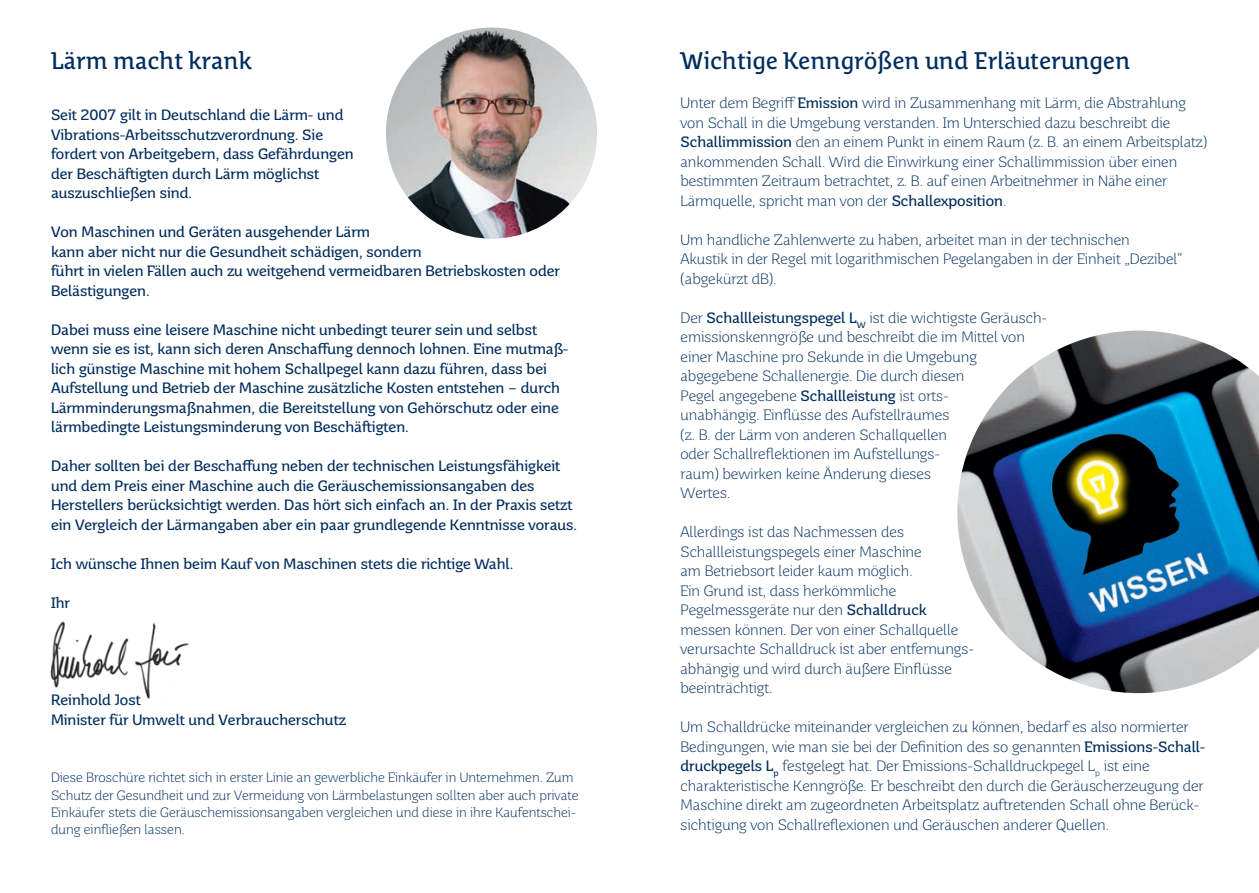
<style>
.page{position:relative;width:1259px;height:893px;background:#fff}
.page>*{position:absolute;margin:0;border:0;box-sizing:border-box;transform-origin:0 0}
.t1{font:24px "Saar Pro Headline";color:#002d5e}
.t2{font:300 15px/19.5px "Saar Pro";color:#002d5e}
.t3{font:15px/19.5px "Saar Pro";color:#002d5e}
.t4{font:300 13.5px/17.2px "Saar Pro";color:#002d5e}
.s1{font-weight:400}
</style>
<div class="page">
<img style="left:50px;top:621px;width:139px;height:78px">
<img style="left:386px;top:28px;width:211px;height:211px;border-radius:105px">
<img style="left:957px;top:331px;width:302px;height:362px">
<h1 class="t1" style="left:51px;top:46px;width:202px">Lärm macht krank</h1>
<p class="t3" style="left:51px;top:105px;width:304px">Seit 2007 gilt in Deutschland die Lärm- und Vibrations-Arbeitsschutzverordnung. Sie fordert von Arbeitgebern, dass Gefährdungen der Beschäftigten durch Lärm möglichst auszuschließen sind.</p>
<p class="t3" style="left:51px;top:222px;width:510px">Von Maschinen und Geräten ausgehender Lärm<br>kann aber nicht nur die Gesundheit schädigen, sondern<br>führt in vielen Fällen auch zu weitgehend vermeidbaren Betriebskosten oder Belästigungen.</p>
<p class="t3" style="left:51px;top:320px;width:519px">Dabei muss eine leisere Maschine nicht unbedingt teurer sein und selbst wenn sie es ist, kann sich deren Anschaffung dennoch lohnen. Eine mutmaß&shy;lich günstige Maschine mit hohem Schallpegel kann dazu führen, dass bei Aufstellung und Betrieb der Maschine zusätzliche Kosten entstehen – durch Lärmminderungsmaßnahmen, die Bereitstellung von Gehörschutz oder eine lärmbedingte Leistungsminderung von Beschäftigten.</p>
<p class="t3" style="left:51px;top:456px;width:528px">Daher sollten bei der Beschaffung neben der technischen Leistungsfähigkeit und dem Preis einer Maschine auch die Geräuschemissionsangaben des Herstellers berücksichtigt werden. Das hört sich einfach an. In der Praxis setzt ein Vergleich der Lärmangaben aber ein paar grundlegende Kenntnisse voraus.</p>
<p class="t3" style="left:51px;top:554px;width:464px">Ich wünsche Ihnen beim Kauf von Maschinen stets die richtige Wahl.</p>
<p class="t3" style="left:51px;top:593px;width:20px">Ihr</p>
<p class="t3" style="left:51px;top:690px;width:296px">Reinhold Jost<br>Minister für Umwelt und Verbraucherschutz</p>
<p class="t4" style="left:51px;top:769px;width:529px">Diese Broschüre richtet sich in erster Linie an gewerbliche Einkäufer in Unternehmen. Zum Schutz der Gesundheit und zur Vermeidung von Lärmbelastungen sollten aber auch private Einkäufer stets die Geräuschemissionsangaben vergleichen und diese in ihre Kaufentschei&shy;dung einfließen lassen.</p>
<h1 class="t1" style="left:680px;top:46px;width:451px">Wichtige Kenngrößen und Erläuterungen</h1>
<p class="t2" style="left:680px;top:93px;width:528px">Unter dem Begriff <span class="s1">Emission</span> wird in Zusammenhang mit Lärm, die Abstrahlung von Schall in die Umgebung verstanden. Im Unterschied dazu beschreibt die <span class="s1">Schallimmission</span> den an einem Punkt in einem Raum (z. B. an einem Arbeitsplatz) ankommenden Schall. Wird die Einwirkung einer Schallimmission über einen bestimmten Zeitraum betrachtet, z. B. auf einen Arbeitnehmer in Nähe einer Lärmquelle, spricht man von der <span class="s1">Schallexposition</span>.</p>
<p class="t2" style="left:680px;top:230px;width:503px">Um handliche Zahlenwerte zu haben, arbeitet man in der technischen<br>Akustik in der Regel mit logarithmischen Pegelangaben in der Einheit „Dezibel“ (abgekürzt dB).</p>
<p class="t2" style="left:680px;top:308px;width:368px">Der <span class="s1">Schallleistungspegel L</span><sub>W</sub> ist die wichtigste Geräusch&shy;emissionskenngröße und beschreibt die im Mittel von einer Maschine pro Sekunde in die Umgebung abgegebene Schallenergie. Die durch diesen<br>Pegel angegebene <span class="s1">Schallleistung</span> ist orts-<br>unabhängig. Einflüsse des Aufstellraumes<br>(z. B. der Lärm von anderen Schallquellen<br>oder Schallreflektionen im Aufstellungs-<br>raum) bewirken keine Änderung dieses<br>Wertes.</p>
<p class="t2" style="left:680px;top:522px;width:295px">Allerdings ist das Nachmessen des Schallleistungspegels einer Maschine<br>am Betriebsort leider kaum möglich.<br>Ein Grund ist, dass herkömmliche Pegelmessgeräte nur den <span class="s1">Schalldruck </span>messen können. Der von einer Schallquelle verursachte Schalldruck ist aber entfernungs&shy;abhängig und wird durch äußere Einflüsse beeinträchtigt.</p>
<p class="t2" style="left:680px;top:717px;width:526px">Um Schalldrücke miteinander vergleichen zu können, bedarf es also normierter Bedingungen, wie man sie bei der Definition des so genannten <span class="s1">Emissions-Schall&shy;druckpegels L</span><sub>p</sub> festgelegt hat. Der Emissions-Schalldruckpegel L<sub>p</sub> ist eine charakteristische Kenngröße. Er beschreibt den durch die Geräuscherzeugung der Maschine direkt am zugeordneten Arbeitsplatz auftretenden Schall ohne Berück&shy;sichtigung von Schallreflexionen und Geräuschen anderer Quellen.</p>
</div>
